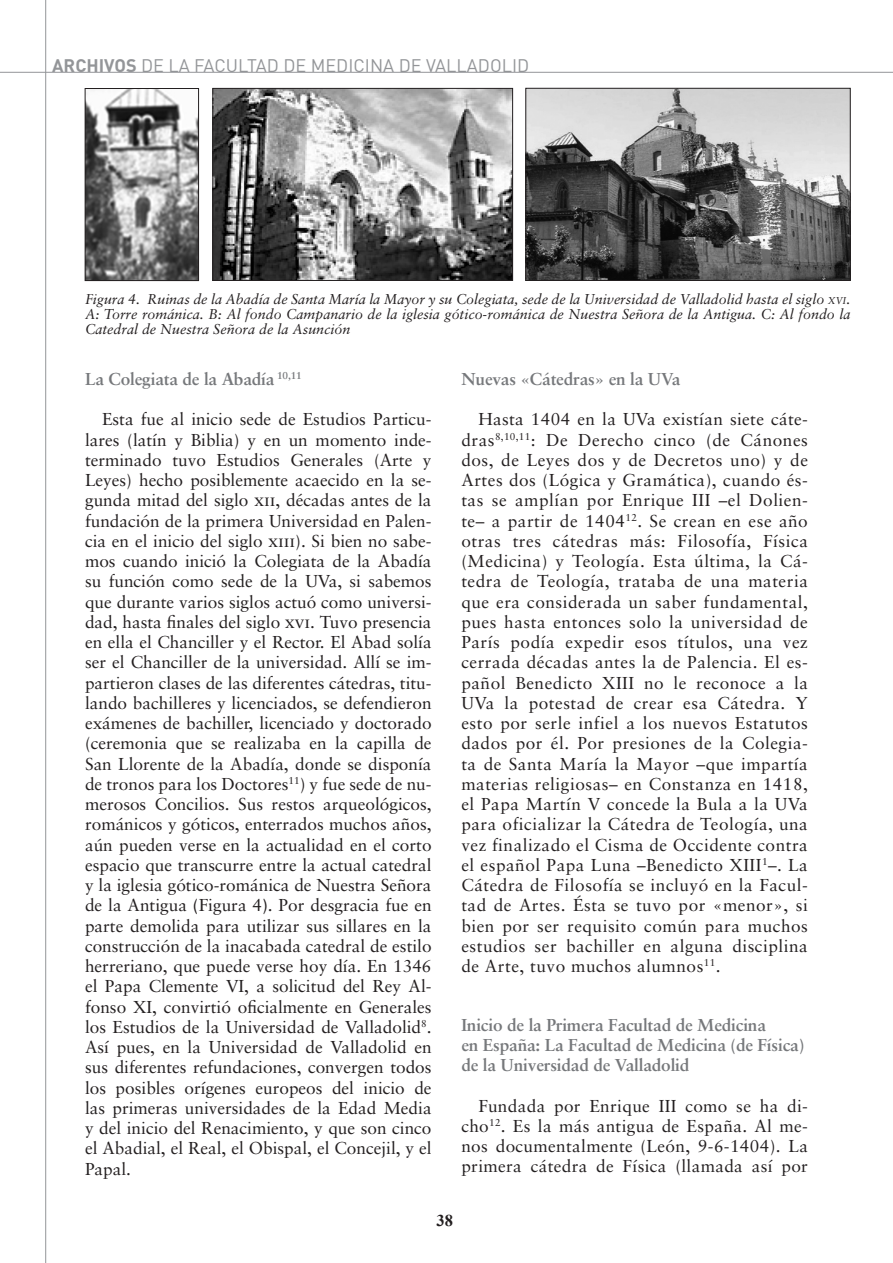
<style>
.page{position:relative;width:893px;height:1263px;background:#fff}
.page>*{position:absolute;margin:0;border:0;box-sizing:border-box;transform-origin:0 0}
.t1{font:18px "DIN";color:#939598}
.TEXTO_ARTICULO{font:17.25px/20.2px "Sabon";letter-spacing:.02em;color:#231f20;text-align:justify}
.LADILLOS_DIN{font:700 17.25px/20.2px "Sabon";letter-spacing:-.01em;color:#76787b}
.t2{font:700 16.5px "Times New Roman";color:#231f20}
.PIES_DE_FOTO{font:italic 14.25px/15.5px "Sabon";color:#231f20;text-align:justify}
.s1{font-weight:700}
.s2{font-size:10.05px}
.s3{font-family:"Sabon Roman SC"}
</style>
<div class="page">
<hr style="left:0;top:72px;width:893px;height:1px;background:#939598">
<hr style="left:45px;top:0;width:1px;height:1263px;background:#939598">
<img style="left:87px;top:90px;width:110px;height:189px">
<div style="left:85px;top:88px;width:114px;height:193px;border:1px solid #231f20"></div>
<img style="left:215px;top:90px;width:296px;height:189px">
<div style="left:213px;top:88px;width:300px;height:193px;border:1px solid #231f20"></div>
<img style="left:528px;top:90px;width:320px;height:189px">
<div style="left:526px;top:88px;width:324px;height:193px;border:1px solid #231f20"></div>
<p class="t1" style="left:52px;top:54px;width:479px"><span class="s1">ARCHIVOS</span> DE LA FACULTAD DE MEDICINA DE VALLADOLID</p>
<p class="PIES_DE_FOTO" style="left:85px;top:291px;width:767px">Figura 4. Ruinas de la Abadía de Santa María la Mayor y su Colegiata, sede de la Universidad de Valladolid hasta el siglo <span class="s2">xvi</span>.<br>A: Torre románica. B: Al fondo Campanario de la iglesia gótico-románica de Nuestra Señora de la Antigua. C: Al fondo la Catedral de Nuestra Señora de la Asunción</p>
<p class="LADILLOS_DIN" style="left:85px;top:368px;width:218px">La Colegiata de la Abadía <sup>10,11</sup></p>
<p class="TEXTO_ARTICULO" style="left:85px;top:409px;width:348px;text-indent:17px">Esta fue al inicio sede de Estudios Particu&shy;lares (latín y Biblia) y en un momento inde&shy;terminado tuvo Estudios Generales (Arte y Leyes) hecho posiblemente acaecido en la se&shy;gunda mitad del siglo <span class="s3">xii</span>, décadas antes de la fundación de la primera Universidad en Palen&shy;cia en el inicio del siglo <span class="s3">xiii</span>). Si bien no sabe&shy;mos cuando inició la Colegiata de la Abadía su función como sede de la UVa, si sabemos que durante varios siglos actuó como universi&shy;dad, hasta finales del siglo <span class="s3">xvi</span>. Tuvo presencia en ella el Chanciller y el Rector. El Abad solía ser el Chanciller de la universidad. Allí se im&shy;partieron clases de las diferentes cátedras, titu&shy;lando bachilleres y licenciados, se defendieron exámenes de bachiller, licenciado y doctorado (ceremonia que se realizaba en la capilla de San Llorente de la Abadía, donde se disponía de tronos para los Doctores<sup>11</sup>) y fue sede de nu&shy;merosos Concilios. Sus restos arqueológicos, románicos y góticos, enterrados muchos años, aún pueden verse en la actualidad en el corto espacio que transcurre entre la actual catedral y la iglesia gótico-románica de Nuestra Señora de la Antigua <span class="s1">(</span>Figura 4<span class="s1">)</span>. Por desgracia fue en parte demolida para utilizar sus sillares en la construcción de la inacabada catedral de estilo herreriano, que puede verse hoy día. En 1346 el Papa Clemente VI, a solicitud del Rey Al&shy;fonso XI, convirtió oficialmente en Generales los Estudios de la Universidad de Valladolid<sup>8</sup>.<br>Así pues, en la Universidad de Valladolid en sus diferentes refundaciones, convergen todos los posibles orígenes europeos del inicio de las primeras universidades de la Edad Media y del inicio del Renacimiento, y que son cinco el Abadial, el Real, el Obispal, el Concejil, y el Papal.</p>
<p class="LADILLOS_DIN" style="left:461px;top:368px;width:221px">Nuevas «Cátedras» en la UVa</p>
<p class="TEXTO_ARTICULO" style="left:461px;top:409px;width:348px;text-indent:17px">Hasta 1404 en la UVa existían siete cáte&shy;dras<sup>8,10,11</sup>: De Derecho cinco (de Cánones dos, de Leyes dos y de Decretos uno) y de Artes dos (Lógica y Gramática), cuando és&shy;tas se amplían por Enrique III –el Dolien&shy;te– a partir de 1404<sup>12</sup>. Se crean en ese año otras tres cátedras más: Filosofía, Física (Medicina) y Teología. Esta última, la Cá&shy;tedra de Teología, trataba de una materia que era considerada un saber fundamental, pues hasta entonces solo la universidad de París podía expedir esos títulos, una vez cerrada décadas antes la de Palencia. El es&shy;pañol Benedicto XIII no le reconoce a la UVa la potestad de crear esa Cátedra. Y esto por serle infiel a los nuevos Estatutos dados por él. Por presiones de la Colegia&shy;ta de Santa María la Mayor –que impartía materias religiosas– en Constanza en 1418, el Papa Martín V concede la Bula a la UVa para oficializar la Cátedra de Teología, una vez finalizado el Cisma de Occidente contra el español Papa Luna –Benedicto XIII<sup>1</sup>–. La Cátedra de Filosofía se incluyó en la Facul&shy;tad de Artes. Ésta se tuvo por «menor», si bien por ser requisito común para muchos estudios ser bachiller en alguna disciplina de Arte, tuvo muchos alumnos<sup>11</sup>.</p>
<p class="LADILLOS_DIN" style="left:461px;top:1014px;width:345px">Inicio de la Primera Facultad de Medicina<br>en España: La Facultad de Medicina (de Física) de la Universidad de Valladolid</p>
<p class="TEXTO_ARTICULO" style="left:461px;top:1095px;width:348px;text-indent:17px">Fundada por Enrique III como se ha di&shy;cho<sup>12</sup>. Es la más antigua de España. Al me&shy;nos documentalmente (León, 9-6-1404). La primera cátedra de Física (llamada así por</p>
<p class="t2" style="left:436px;top:1209px;width:18px">38</p>
</div>
